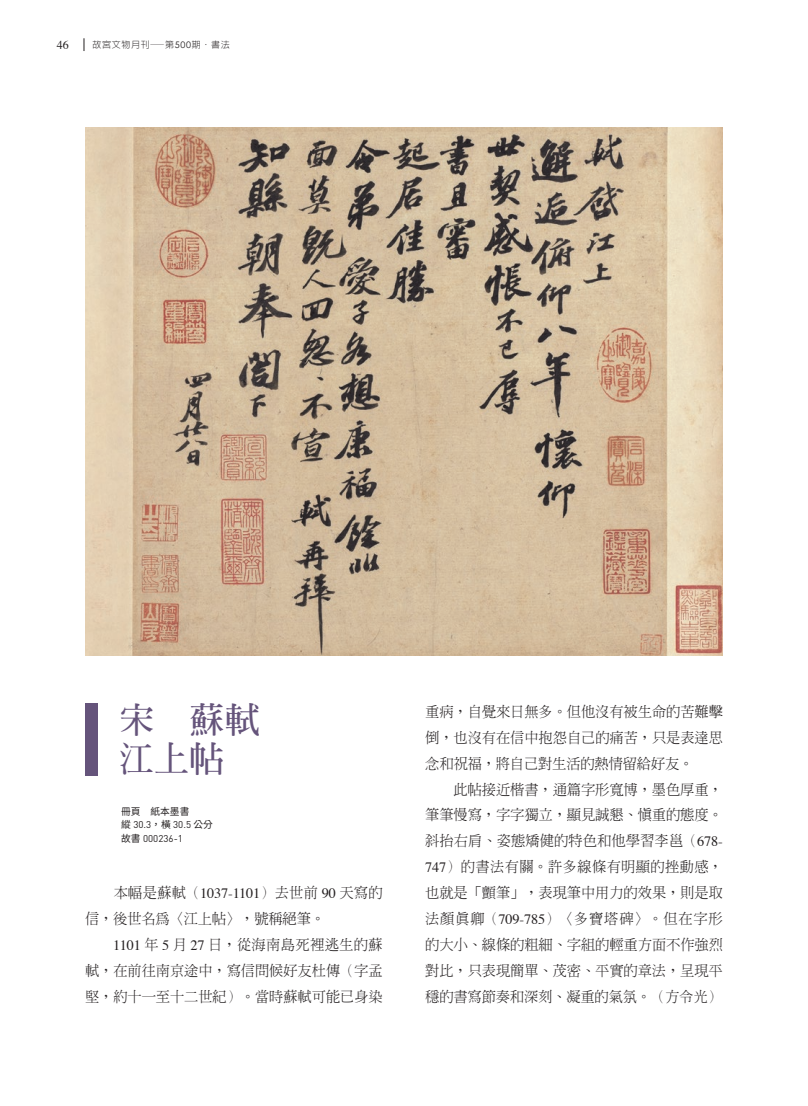
<style>
.page{position:relative;width:808px;height:1106px;background:#fff}
.page>*{position:absolute;margin:0;border:0;box-sizing:border-box;transform-origin:0 0}
.t1{font:700 35.25px/39px "AR Ming B5";color:#65547b}
.t2{font:300 14.25px "AR Ming B5";letter-spacing:-.005em;color:#231f20}
.t3{font:300 14.25px "AR Ming B5";letter-spacing:.025em;color:#231f20}
.t4{font:300 14.25px "AR Ming B5";letter-spacing:.02em;color:#231f20}
.t5{font:300 14.25px "AR Ming B5";letter-spacing:.055em;color:#231f20}
.t6{font:12px "Times";color:#231f20}
.t7{font:9.75px/13.2px "DIN Pro";color:#231f20}
.t8{font:300 9px "AR Hei B5";letter-spacing:.075em;color:#231f20}
.s1{font-family:"Century Gothic";font-weight:400}
.s2{font-family:"Adobe Song Std"}
.s3{font-family:"Times";font-weight:400}
.s4{font-family:"Noto Sans CJ Ktc"}
</style>
<div class="page">
<svg style="left:84px;top:38px;width:1px;height:13px"></svg>
<img style="left:85px;top:128px;width:638px;height:527px">
<div style="left:85px;top:703px;width:13px;height:72px;background:#65547b"></div>
<p class="t6" style="left:57px;top:34px;width:13px">46</p>
<p class="t8" style="left:92px;top:40px;width:139px">故宮文物月刊─第<span class="s1">500</span>期<span class="s2">・</span>書法</p>
<p class="t1" style="left:119px;top:700px;width:178px">宋　蘇軾　江上帖</p>
<p class="t2" style="left:425px;top:704px;width:299px">重病，自覺來日無多。但他沒有被生命的苦難擊</p>
<p class="t2" style="left:425px;top:730px;width:299px">倒，也沒有在信中抱怨自己的痛苦，只是表達思</p>
<p class="t2" style="left:425px;top:756px;width:270px">念和祝福，將自己對生活的熱情留給好友。</p>
<p class="t2" style="left:453px;top:782px;width:271px">此帖接近楷書，通篇字形寬博，墨色厚重，</p>
<p class="t2" style="left:425px;top:808px;width:299px">筆筆慢寫，字字獨立，顯見誠懇、慎重的態度。</p>
<p class="t2" style="left:425px;top:834px;width:299px">斜抬右肩、姿態矯健的特色和他學習李邕（<span class="s3">678-</span></p>
<p class="t3" style="left:425px;top:859px;width:299px"><span class="s3">747</span>）的書法有關。許多線條有明顯的挫動感，</p>
<p class="t2" style="left:425px;top:885px;width:299px">也就是「顫筆」，表現筆中用力的效果，則是取</p>
<p class="t5" style="left:425px;top:911px;width:299px">法顏真卿（<span class="s3">709-785</span>）〈多寶塔碑〉。但在字形</p>
<p class="t2" style="left:425px;top:937px;width:299px">的大小、線條的粗細、字組的輕重方面不作強烈</p>
<p class="t2" style="left:425px;top:963px;width:299px">對比，只表現簡單、茂密、平實的章法，呈現平</p>
<p class="t2" style="left:425px;top:989px;width:298px">穩的書寫節奏和深刻、凝重的氣氛。（方令光）</p>
<p class="t7" style="left:121px;top:804px;width:93px"><span class="s4">冊頁　紙本墨書<br>縱</span> 30.3<span class="s4">，橫</span> 30.5 <span class="s4">公分故書</span> 000236-1</p>
<p class="t4" style="left:114px;top:885px;width:270px">本幅是蘇軾（<span class="s3">1037-1101</span>）去世前 <span class="s3">90</span> 天寫的</p>
<p class="t2" style="left:85px;top:911px;width:241px">信，後世名為〈江上帖〉，號稱絕筆。</p>
<p class="t3" style="left:113px;top:937px;width:271px"><span class="s3">1101</span> 年 <span class="s3">5</span> 月 <span class="s3">27</span> 日，從海南島死裡逃生的蘇</p>
<p class="t2" style="left:85px;top:963px;width:299px">軾，在前往南京途中，寫信問候好友杜傳（字孟</p>
<p class="t2" style="left:85px;top:989px;width:299px">堅，約十一至十二世紀）。當時蘇軾可能已身染</p>
</div>
